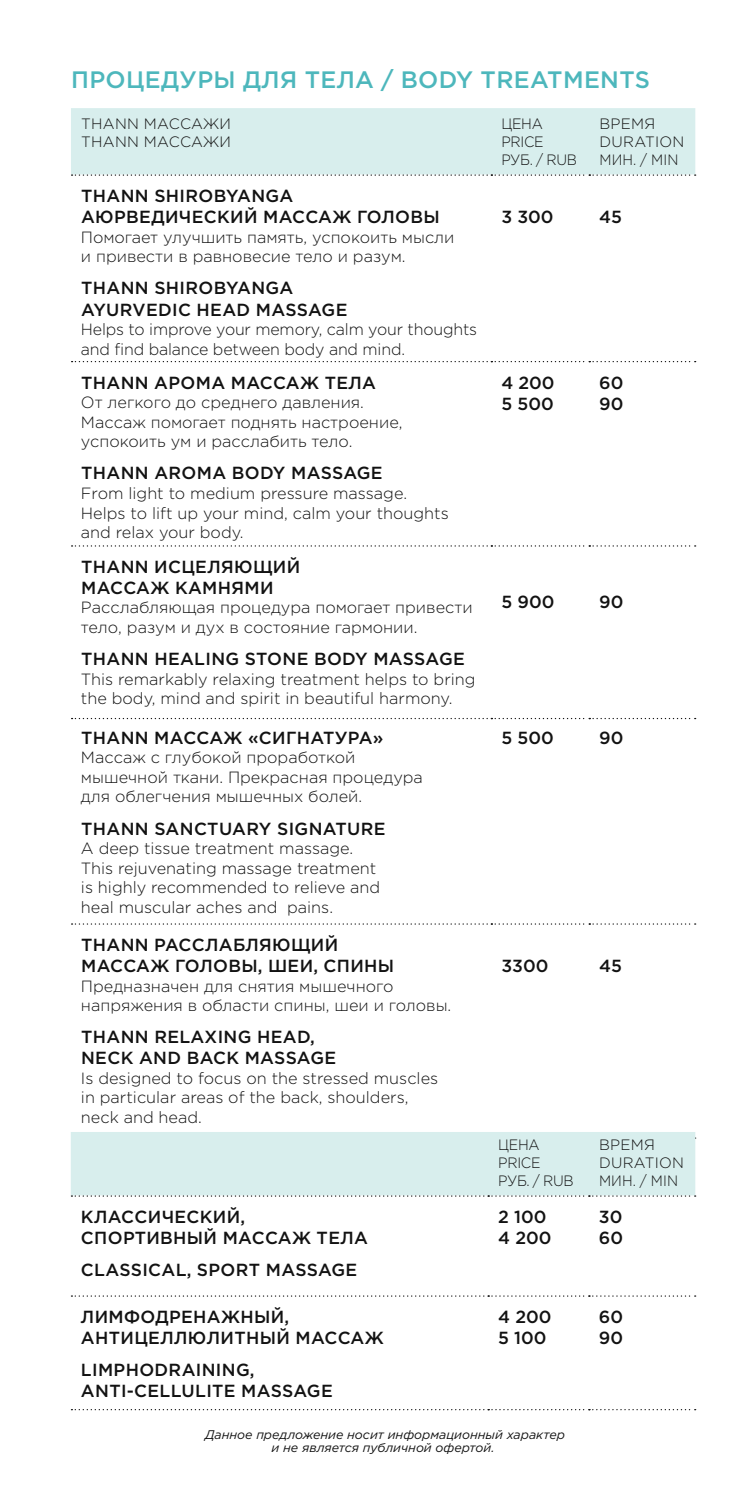
<style>
.page{position:relative;width:745px;height:1489px;background:#fff}
.page>*{position:absolute;margin:0;border:0;box-sizing:border-box;transform-origin:0 0}
.t1{font:500 23.75px "Gotham Pro";letter-spacing:.015em;color:#4db7bc}
.t2{font:500 17.5px/21px "Gotham Pro";letter-spacing:.02em;color:#121212}
.t3{font:300 16.25px/19.5px "Gotham Pro";color:#121212}
.t4{font:300 15px/18px "Gotham Pro";letter-spacing:.015em;color:#121212}
.t5{font:300 15px/18px "Gotham Pro";letter-spacing:-.02em;color:#121212;scale:.94 1}
.t6{font:italic 12.5px/12.5px "Gotham Pro";color:#121212;text-align:center}
</style>
<div class="page">
<svg style="left:71px;top:361px;width:624px;height:1px"></svg>
<svg style="left:71px;top:545px;width:624px;height:1px"></svg>
<svg style="left:71px;top:718px;width:624px;height:1px"></svg>
<svg style="left:71px;top:923px;width:624px;height:1px"></svg>
<div style="left:71px;top:108px;width:624px;height:68px;background:#d8eeed"></div>
<div style="left:71px;top:1132px;width:624px;height:64px;background:#d8eeed"></div>
<svg style="left:71px;top:1295px;width:624px;height:1px"></svg>
<svg style="left:71px;top:1409px;width:624px;height:1px"></svg>
<h1 class="t1" style="left:71px;top:66px;width:580px">ПРОЦЕДУРЫ ДЛЯ ТЕЛА / BODY TREATMENTS</h1>
<p class="t4" style="left:81px;top:115px;width:151px">THANN МАССАЖИ<br>THANN МАССАЖИ</p>
<p class="t5" style="left:501px;top:115px;width:82px">ЦЕНА<br>PRICE<br>РУБ. / RUB</p>
<p class="t4" style="left:599px;top:115px;width:87px">ВРЕМЯ<br>DURATION<br>МИН. / MIN</p>
<p class="t2" style="left:81px;top:185px;width:360px">THANN SHIROBYANGA<br>АЮРВЕДИЧЕСКИЙ МАССАЖ ГОЛОВЫ</p>
<p class="t3" style="left:81px;top:227px;width:375px">Помогает улучшить память, успокоить мысли и привести в равновесие тело и разум.</p>
<p class="t2" style="left:81px;top:277px;width:267px">THANN SHIROBYANGA<br>AYURVEDIC HEAD MASSAGE</p>
<p class="t3" style="left:81px;top:320px;width:397px">Helps to improve your memory, calm your thoughts and find balance between body and mind.</p>
<p class="t2" style="left:501px;top:206px;width:54px">3 300</p>
<p class="t2" style="left:599px;top:206px;width:24px">45</p>
<p class="t2" style="left:81px;top:371px;width:296px">THANN АРОМА МАССАЖ ТЕЛА</p>
<p class="t3" style="left:81px;top:393px;width:323px">От легкого до среднего давления.<br>Массаж помогает поднять настроение, успокоить ум и расслабить тело.</p>
<p class="t2" style="left:81px;top:462px;width:303px">THANN AROMA BODY MASSAGE</p>
<p class="t3" style="left:81px;top:483px;width:369px">From light to medium pressure massage.<br>Helps to lift up your mind, calm your thoughts and relax your body.</p>
<p class="t2" style="left:81px;top:556px;width:220px">THANN ИСЦЕЛЯЮЩИЙ<br>МАССАЖ КАМНЯМИ</p>
<p class="t3" style="left:81px;top:598px;width:393px">Расслабляющая процедура помогает привести тело, разум и дух в состояние гармонии.</p>
<p class="t2" style="left:81px;top:648px;width:385px">THANN HEALING STONE BODY MASSAGE</p>
<p class="t3" style="left:81px;top:669px;width:396px">This remarkably relaxing treatment helps to bring the body, mind and spirit in beautiful harmony.</p>
<p class="t2" style="left:81px;top:726px;width:303px">THANN МАССАЖ «СИГНАТУРА»</p>
<p class="t3" style="left:81px;top:748px;width:343px">Массаж с глубокой проработкой мышечной ткани. Прекрасная процедура для облегчения мышечных болей.</p>
<p class="t2" style="left:81px;top:817px;width:306px">THANN SANCTUARY SIGNATURE</p>
<p class="t3" style="left:81px;top:838px;width:300px">А deep tissue treatment massage.<br>This rejuvenating massage treatment is highly recommended to relieve and heal muscular aches and pains.</p>
<p class="t2" style="left:81px;top:933px;width:314px">THANN РАССЛАБЛЯЮЩИЙ<br>МАССАЖ ГОЛОВЫ, ШЕИ, СПИНЫ</p>
<p class="t3" style="left:81px;top:976px;width:371px">Предназначен для снятия мышечного напряжения в области спины, шеи и головы.</p>
<p class="t2" style="left:81px;top:1026px;width:256px">THANN RELAXING HEAD,<br>NECK AND BACK MASSAGE</p>
<p class="t3" style="left:81px;top:1068px;width:358px">Is designed to focus on the stressed muscles in particular areas of the back, shoulders, neck and head.</p>
<p class="t2" style="left:81px;top:1205px;width:288px">КЛАССИЧЕСКИЙ,<br>СПОРТИВНЫЙ МАССАЖ ТЕЛА</p>
<p class="t2" style="left:81px;top:1259px;width:277px">CLASSICAL, SPORT MASSAGE</p>
<p class="t2" style="left:81px;top:1305px;width:304px">ЛИМФОДРЕНАЖНЫЙ,<br>АНТИЦЕЛЛЮЛИТНЫЙ МАССАЖ</p>
<p class="t2" style="left:81px;top:1359px;width:253px">LIMPHODRAINING,<br>ANTI-CELLULITE MASSAGE</p>
<p class="t2" style="left:501px;top:371px;width:55px">4 200<br>5 500</p>
<p class="t2" style="left:599px;top:371px;width:26px">60<br>90</p>
<p class="t2" style="left:501px;top:590px;width:54px">5 900</p>
<p class="t2" style="left:599px;top:590px;width:26px">90</p>
<p class="t2" style="left:501px;top:726px;width:54px">5 500</p>
<p class="t2" style="left:599px;top:726px;width:26px">90</p>
<p class="t2" style="left:501px;top:954px;width:48px">3300</p>
<p class="t2" style="left:599px;top:954px;width:24px">45</p>
<p class="t5" style="left:498px;top:1135px;width:82px">ЦЕНА<br>PRICE<br>РУБ. / RUB</p>
<p class="t4" style="left:598px;top:1135px;width:87px">ВРЕМЯ<br>DURATION<br>МИН. / MIN</p>
<p class="t2" style="left:498px;top:1205px;width:55px">2 100<br>4 200</p>
<p class="t2" style="left:598px;top:1205px;width:26px">30<br>60</p>
<p class="t2" style="left:498px;top:1305px;width:55px">4 200<br>5 100</p>
<p class="t2" style="left:598px;top:1305px;width:26px">60<br>90</p>
<p class="t6" style="left:205px;top:1428px;width:361px">Данное предложение носит информационный характер и не является публичной офертой.</p>
</div>
